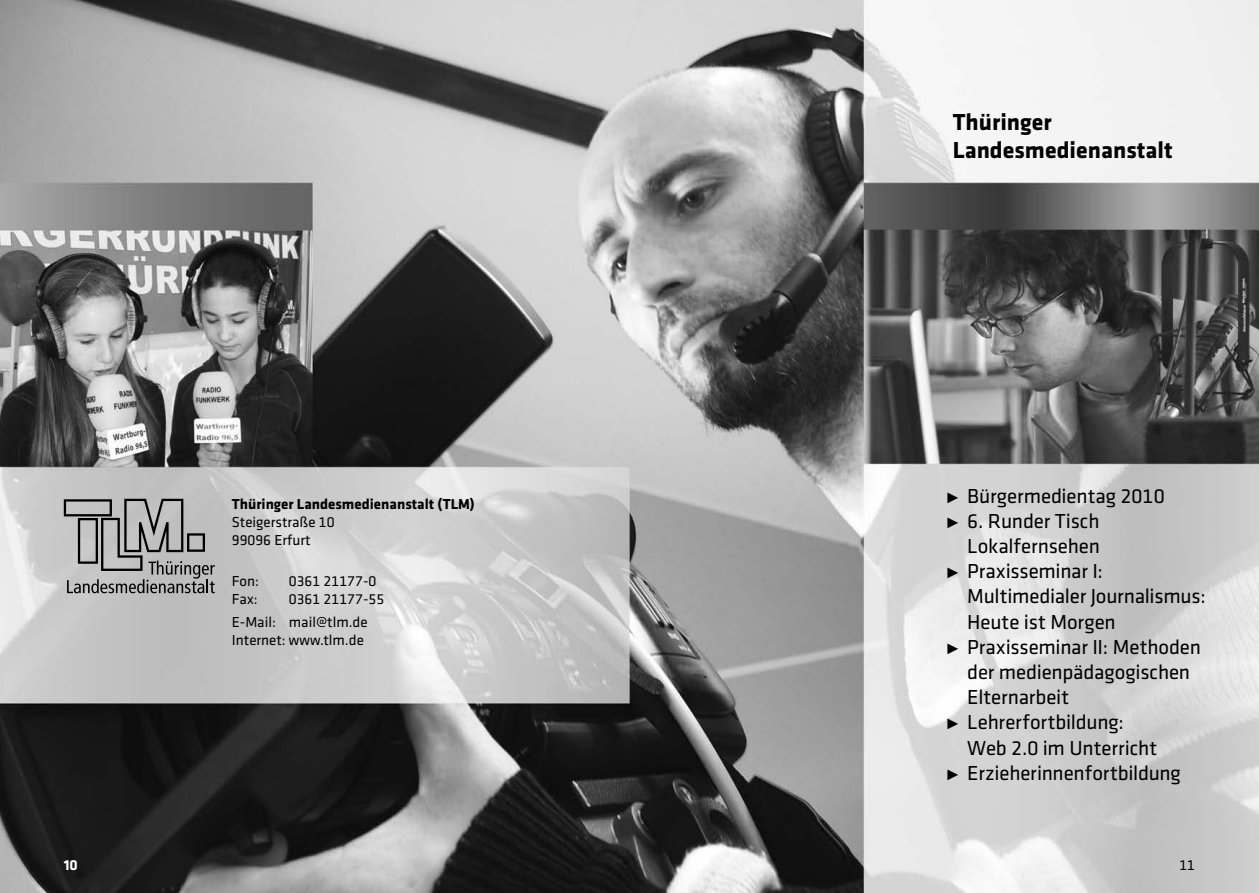
<style>
.page{position:relative;width:1259px;height:893px;background:#fff}
.page>*{position:absolute;margin:0;border:0;box-sizing:border-box;transform-origin:0 0}
.t1{font:700 24px/28.8px "Klavika";color:#000}
.t2{font:21px "Klavika";letter-spacing:-.01em;color:#000}
.t3{font:15px/18px "Klavika";color:#000}
.t4{font:700 15px "Klavika";color:#000}
.t5{font:700 15px "Klavika";color:#fff}
.s1{font-weight:500}
</style>
<div class="page">
<img style="left:0;top:0;width:1259px;height:893px">
<svg style="left:64px;top:499px;width:151px;height:94px"></svg>
<p class="t5" style="left:64px;top:857px;width:16px">10</p>
<p class="t4" style="left:232px;top:496px;width:244px">Thüringer Landesmedienanstalt (TLM)</p>
<p class="t3" style="left:232px;top:513px;width:104px">Steigerstraße 10<br>99096 Erfurt</p>
<p class="t3" style="left:232px;top:572px;width:29px">Fon:<br>Fax:</p>
<p class="t3" style="left:289px;top:572px;width:97px">0361 21177-0<br>0361 21177-55</p>
<p class="t3" style="left:232px;top:614px;width:134px">E-Mail:<br>Internet: www.tlm.de</p>
<p class="t3" style="left:289px;top:614px;width:80px">mail@tlm.de</p>
<p class="t1" style="left:952px;top:108px;width:221px">Thüringer<br>Landesmedienanstalt</p>
<p class="t2" style="left:946px;top:484px;width:220px"><span class="s1">˭</span> Bürgermedientag 2010</p>
<p class="t2" style="left:946px;top:509px;width:155px"><span class="s1">˭</span> 6. Runder Tisch</p>
<p class="t2" style="left:967px;top:535px;width:134px">Lokalfernsehen</p>
<p class="t2" style="left:946px;top:560px;width:159px"><span class="s1">˭</span> Praxisseminar I:</p>
<p class="t2" style="left:967px;top:585px;width:240px">Multimedialer Journalismus:</p>
<p class="t2" style="left:967px;top:610px;width:150px">Heute ist Morgen</p>
<p class="t2" style="left:946px;top:635px;width:256px"><span class="s1">˭</span> Praxisseminar II: Methoden</p>
<p class="t2" style="left:967px;top:661px;width:224px">der medienpädagogischen</p>
<p class="t2" style="left:967px;top:686px;width:103px">Elternarbeit</p>
<p class="t2" style="left:946px;top:711px;width:179px"><span class="s1">˭</span> Lehrerfortbildung:</p>
<p class="t2" style="left:967px;top:736px;width:191px">Web 2.0 im Unterricht</p>
<p class="t2" style="left:946px;top:761px;width:236px"><span class="s1">˭</span> Erzieherinnenfortbildung</p>
<p class="t3" style="left:1179px;top:856px;width:17px">11</p>
</div>
